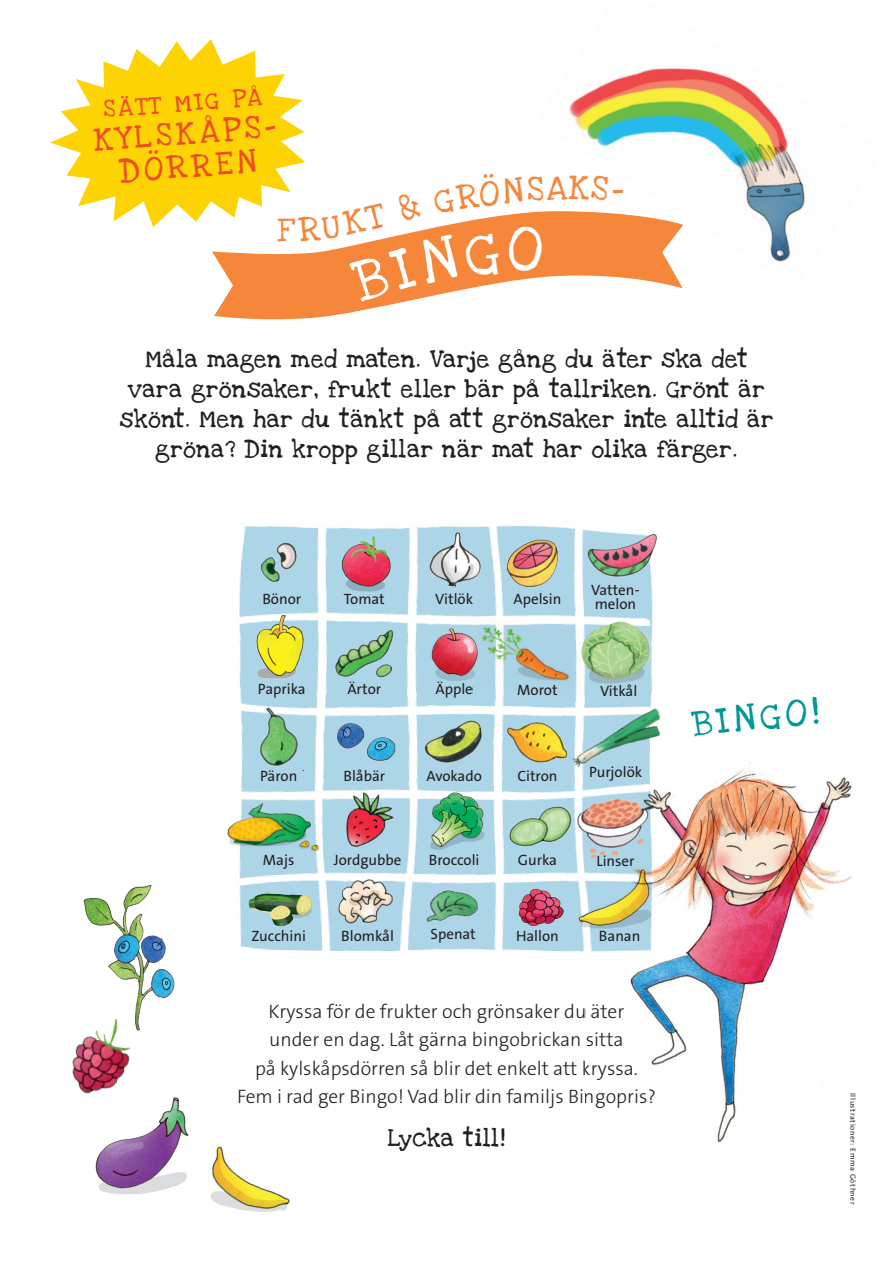
<style>
.page{position:relative;width:893px;height:1263px;background:#fff}
.page>*{position:absolute;margin:0;border:0;box-sizing:border-box;transform-origin:0 0}
.t1{font:27.15px "Love Ya Like A Sister Solid";color:#009794}
.t2{font:25.5px "Love Ya Like A Sister Solid";color:#f5863a}
.t3{font:24px/33px "Love Ya Like A Sister Solid";color:#f04b22;text-align:center}
.t4{font:300 19.5px/28.5px "The Sans Os F";color:#231f20;text-align:center}
.t5{font:18px/30px "Love Ya Like A Sister Solid";letter-spacing:.04em;color:#231f20;text-align:center}
.t6{font:18px "Love Ya Like A Sister Solid";color:#f04b22}
.t7{font:15px/13.5px "The Sans Os F";color:#231f20}
.t8{font:7.5px "The Sans Os F";letter-spacing:.08em;color:#231f20}
</style>
<div class="page">
<svg style="left:212px;top:251px;width:471px;height:69px"></svg>
<img style="left:95px;top:1097px;width:94px;height:97px">
<img style="left:210px;top:1146px;width:80px;height:66px">
<img style="left:72px;top:1046px;width:81px;height:71px">
<img style="left:77px;top:885px;width:98px;height:161px">
<img style="left:239px;top:557px;width:31px;height:203px">
<img style="left:241px;top:525px;width:315px;height:32px">
<img style="left:556px;top:526px;width:57px;height:72px">
<img style="left:288px;top:855px;width:283px;height:26px">
<img style="left:464px;top:525px;width:58px;height:401px">
<img style="left:241px;top:760px;width:344px;height:58px">
<img style="left:377px;top:525px;width:58px;height:347px">
<img style="left:239px;top:676px;width:334px;height:58px">
<img style="left:300px;top:525px;width:52px;height:401px">
<img style="left:330px;top:598px;width:290px;height:51px">
<img style="left:620px;top:580px;width:33px;height:22px">
<img style="left:240px;top:926px;width:344px;height:26px">
<img style="left:227px;top:778px;width:111px;height:101px">
<img style="left:303px;top:525px;width:108px;height:96px">
<img style="left:239px;top:596px;width:91px;height:98px">
<img style="left:513px;top:877px;width:65px;height:64px">
<img style="left:423px;top:531px;width:68px;height:62px">
<img style="left:340px;top:789px;width:59px;height:68px">
<img style="left:507px;top:802px;width:49px;height:53px">
<img style="left:256px;top:706px;width:47px;height:64px">
<img style="left:422px;top:717px;width:67px;height:53px">
<img style="left:332px;top:628px;width:62px;height:57px">
<img style="left:256px;top:536px;width:46px;height:58px">
<img style="left:506px;top:717px;width:53px;height:51px">
<img style="left:503px;top:536px;width:61px;height:56px">
<img style="left:422px;top:692px;width:78px;height:9px">
<img style="left:422px;top:621px;width:51px;height:71px">
<img style="left:473px;top:619px;width:100px;height:76px">
<img style="left:416px;top:778px;width:81px;height:86px">
<img style="left:571px;top:872px;width:14px;height:65px">
<img style="left:556px;top:792px;width:29px;height:80px">
<img style="left:326px;top:872px;width:75px;height:69px">
<img style="left:401px;top:870px;width:93px;height:75px">
<img style="left:585px;top:762px;width:267px;height:381px">
<img style="left:583px;top:529px;width:74px;height:51px">
<img style="left:559px;top:701px;width:122px;height:77px">
<img style="left:573px;top:602px;width:80px;height:99px">
<img style="left:239px;top:881px;width:82px;height:56px">
<img style="left:330px;top:704px;width:77px;height:80px">
<svg style="left:50px;top:39px;width:255px;height:188px;fill:#fed304"></svg>
<img style="left:569px;top:68px;width:236px;height:220px">
<svg style="left:298px;top:173px;width:325px;height:130px"></svg>
<p class="t6" style="left:103px;top:94px;width:160px;rotate:-4deg">SÄTT MIG PÅ</p>
<h3 class="t3" style="left:93px;top:124px;width:185px;rotate:-4deg">KYLSKÅPS-<br>DÖRREN</h3>
<h2 class="t2" style="left:277px;top:208px;width:17px">F</h2>
<p class="t5" style="left:120px;top:345px;width:655px">Måla magen med maten. Varje gång du äter ska det vara grönsaker, frukt eller bär på tallriken. Grönt är skönt. Men har du tänkt på att grönsaker inte alltid är gröna? Din kropp gillar när mat har olika färger.</p>
<p class="t7" style="left:262px;top:592px;width:40px">Bönor</p>
<p class="t7" style="left:344px;top:592px;width:42px">Tomat</p>
<p class="t7" style="left:435px;top:592px;width:39px">Vitlök</p>
<p class="t7" style="left:513px;top:592px;width:50px">Apelsin</p>
<p class="t7" style="left:591px;top:583px;width:50px">Vatten&shy;melon</p>
<p class="t7" style="left:258px;top:682px;width:49px">Paprika</p>
<p class="t7" style="left:347px;top:682px;width:35px">Ärtor</p>
<p class="t7" style="left:435px;top:682px;width:39px">Äpple</p>
<p class="t7" style="left:517px;top:684px;width:42px">Morot</p>
<p class="t7" style="left:600px;top:685px;width:39px">Vitkål</p>
<p class="t7" style="left:260px;top:770px;width:39px">Päron</p>
<p class="t7" style="left:343px;top:770px;width:43px">Blåbär</p>
<p class="t7" style="left:426px;top:770px;width:57px">Avokado</p>
<p class="t7" style="left:517px;top:770px;width:42px">Citron</p>
<p class="t7" style="left:589px;top:765px;width:55px">Purjolök</p>
<p class="t7" style="left:263px;top:853px;width:33px">Majs</p>
<p class="t7" style="left:334px;top:853px;width:69px">Jordgubbe</p>
<p class="t7" style="left:429px;top:853px;width:52px">Broccoli</p>
<p class="t7" style="left:518px;top:853px;width:41px">Gurka</p>
<p class="t7" style="left:596px;top:854px;width:40px">Linser</p>
<p class="t7" style="left:251px;top:929px;width:56px">Zucchini</p>
<p class="t7" style="left:341px;top:929px;width:54px">Blomkål</p>
<p class="t7" style="left:430px;top:927px;width:47px">Spenat</p>
<p class="t7" style="left:516px;top:929px;width:44px">Hallon</p>
<p class="t7" style="left:599px;top:929px;width:43px">Banan</p>
<p class="t4" style="left:237px;top:997px;width:420px">Kryssa för de frukter och grönsaker du äter<br>under en dag. Låt gärna bingobrickan sitta<br>på kylskåpsdörren så blir det enkelt att kryssa.<br>Fem i rad ger Bingo! Vad blir din familjs Bingopris?</p>
<p class="t5" style="left:388px;top:1123px;width:119px">Lycka till!</p>
<h1 class="t1" style="left:690px;top:700px;width:129px;rotate:-5deg">BINGO!</h1>
<p class="t8" style="left:858px;top:1093px;width:113px;rotate:90deg">Illustrationer: Emma Göthner</p>
</div>
